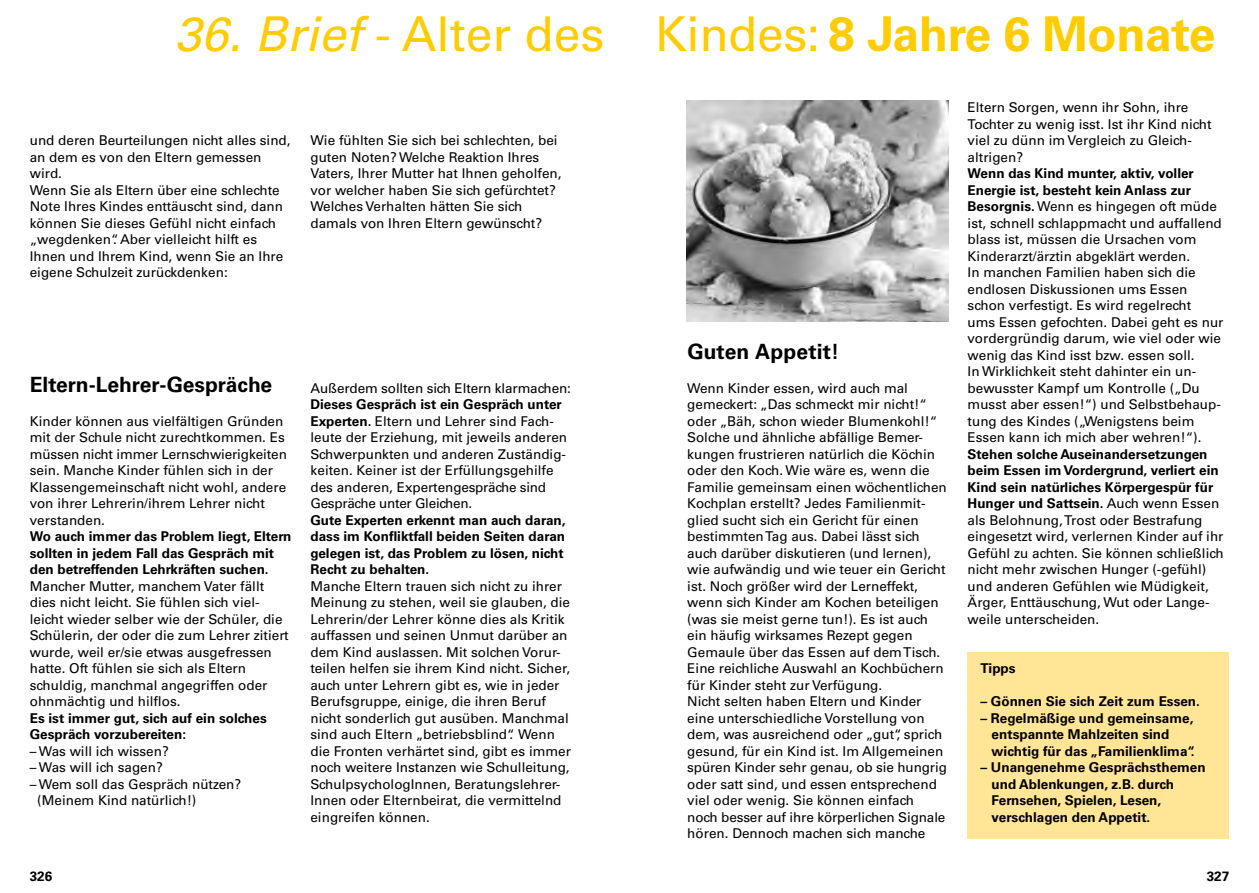
<style>
.page{position:relative;width:1259px;height:893px;background:#fff}
.page>*{position:absolute;margin:0;border:0;box-sizing:border-box;transform-origin:0 0}
.t1{font:48px "Univers";color:#fecc00}
.t2{font:700 21px "Univers";color:#000}
.t3{font:13.5px/16.5px "Univers";color:#000}
.t4{font:700 13.5px/16.5px "Univers";color:#000}
.s1{font-style:italic}
.s2{font-weight:700}
</style>
<div class="page">
<div style="left:967px;top:652px;width:262px;height:186px;background:#ffe595"></div>
<img style="left:687px;top:101px;width:262px;height:220px">
<h1 class="t1" style="left:175px;top:5px;width:1042px"><span class="s1">36. Brief</span> - Alter des Kindes: <span class="s2">8 Jahre 6 Monate</span></h1>
<p class="t3" style="left:30px;top:132px;width:262px">und deren Beurteilungen nicht alles sind, an dem es von den Eltern gemessen wird.<br>Wenn Sie als Eltern über eine schlechte Note Ihres Kindes enttäuscht sind, dann können Sie dieses Gefühl nicht einfach „wegdenken“. Aber vielleicht hilft es Ihnen und Ihrem Kind, wenn Sie an Ihre eigene Schulzeit zurückdenken:</p>
<p class="t3" style="left:310px;top:132px;width:252px">Wie fühlten Sie sich bei schlechten, bei guten Noten? Welche Reaktion Ihres Vaters, Ihrer Mutter hat Ihnen geholfen, vor welcher haben Sie sich gefürchtet?<br>Welches Verhalten hätten Sie sich damals von Ihren Eltern gewünscht?</p>
<h3 class="t2" style="left:30px;top:372px;width:244px">Eltern-Lehrer-Gespräche</h3>
<p class="t3" style="left:30px;top:413px;width:263px">Kinder können aus vielfältigen Gründen mit der Schule nicht zurechtkommen. Es müssen nicht immer Lernschwierigkeiten sein. Manche Kinder fühlen sich in der Klassengemeinschaft nicht wohl, andere von ihrer Lehrerin/ihrem Lehrer nicht verstanden.<br><span class="s2">Wo auch immer das Problem liegt, Eltern sollten in jedem Fall das Gespräch mit den betreffenden Lehrkräften suchen.<br></span>Mancher Mutter, manchem Vater fällt dies nicht leicht. Sie fühlen sich viel&shy;leicht wieder selber wie der Schüler, die Schülerin, der oder die zum Lehrer zitiert wurde, weil er/sie etwas ausgefressen hatte. Oft fühlen sie sich als Eltern schuldig, manchmal angegriffen oder ohnmächtig und hilflos.<br><span class="s2">Es ist immer gut, sich auf ein solches Gespräch vorzubereiten:</span></p>
<p class="t3" style="left:30px;top:743px;width:141px">– Was will ich wissen?</p>
<p class="t3" style="left:30px;top:759px;width:135px">– Was will ich sagen?</p>
<p class="t3" style="left:37px;top:776px;width:205px;text-indent:-8px">– Wem soll das Gespräch nützen? (Meinem Kind natürlich!)</p>
<p class="t3" style="left:310px;top:380px;width:262px">Außerdem sollten sich Eltern klarmachen:<br><span class="s2">Dieses Gespräch ist ein Gespräch unter Experten.</span> Eltern und Lehrer sind Fach&shy;leute der Erziehung, mit jeweils anderen Schwerpunkten und anderen Zuständig&shy;keiten. Keiner ist der Erfüllungsgehilfe des anderen, Expertengespräche sind Gespräche unter Gleichen.<br><span class="s2">Gute Experten erkennt man auch daran, dass im Konfliktfall beiden Seiten daran gelegen ist, das Problem zu lösen, nicht Recht zu behalten.<br></span>Manche Eltern trauen sich nicht zu ihrer Meinung zu stehen, weil sie glauben, die Lehrerin/der Lehrer könne dies als Kritik auffassen und seinen Unmut darüber an dem Kind auslassen. Mit solchen Vorur&shy;teilen helfen sie ihrem Kind nicht. Sicher, auch unter Lehrern gibt es, wie in jeder Berufsgruppe, einige, die ihren Beruf nicht sonderlich gut ausüben. Manchmal sind auch Eltern „betriebsblind“. Wenn die Fronten verhärtet sind, gibt es immer noch weitere Instanzen wie Schulleitung, SchulpsychologInnen, Beratungslehrer-Innen oder Elternbeirat, die vermittelnd eingreifen können.</p>
<h3 class="t2" style="left:687px;top:339px;width:154px">Guten Appetit!</h3>
<p class="t3" style="left:687px;top:380px;width:261px">Wenn Kinder essen, wird auch mal gemeckert: „Das schmeckt mir nicht!“ oder „Bäh, schon wieder Blumenkohl!“ Solche und ähnliche abfällige Bemer&shy;kungen frustrieren natürlich die Köchin oder den Koch. Wie wäre es, wenn die Familie gemeinsam einen wöchentlichen Kochplan erstellt? Jedes Familienmit&shy;glied sucht sich ein Gericht für einen bestimmten Tag aus. Dabei lässt sich auch darüber diskutieren (und lernen), wie aufwändig und wie teuer ein Gericht ist. Noch größer wird der Lerneffekt, wenn sich Kinder am Kochen beteiligen (was sie meist gerne tun!). Es ist auch ein häufig wirksames Rezept gegen Gemaule über das Essen auf dem Tisch.<br>Eine reichliche Auswahl an Kochbüchern für Kinder steht zur Verfügung.<br>Nicht selten haben Eltern und Kinder eine unterschiedliche Vorstellung von dem, was ausreichend oder „gut“, sprich gesund, für ein Kind ist. Im Allgemeinen spüren Kinder sehr genau, ob sie hungrig oder satt sind, und essen entsprechend viel oder wenig. Sie können einfach noch besser auf ihre körperlichen Signale hören. Dennoch machen sich manche</p>
<p class="t3" style="left:967px;top:99px;width:258px">Eltern Sorgen, wenn ihr Sohn, ihre Tochter zu wenig isst. Ist ihr Kind nicht viel zu dünn im Vergleich zu Gleich&shy;altrigen?<br><span class="s2">Wenn das Kind munter, aktiv, voller Energie ist, besteht kein Anlass zur Besorgnis.</span> Wenn es hingegen oft müde ist, schnell schlappmacht und auffallend blass ist, müssen die Ursachen vom Kinderarzt/ärztin abgeklärt werden.<br>In manchen Familien haben sich die endlosen Diskussionen ums Essen schon verfestigt. Es wird regelrecht<br>ums Essen gefochten. Dabei geht es nur vordergründig darum, wie viel oder wie wenig das Kind isst bzw. essen soll.<br>In Wirklichkeit steht dahinter ein un&shy;bewusster Kampf um Kontrolle („Du musst aber essen!“) und Selbstbehaup&shy;tung des Kindes („Wenigstens beim Essen kann ich mich aber wehren!“).<br><span class="s2">Stehen solche Auseinandersetzungen beim Essen im Vordergrund, verliert ein Kind sein natürliches Körpergespür für Hunger und Sattsein.</span> Auch wenn Essen als Belohnung, Trost oder Bestrafung eingesetzt wird, verlernen Kinder auf ihr Gefühl zu achten. Sie können schließlich nicht mehr zwischen Hunger (-gefühl) und anderen Gefühlen wie Müdigkeit, Ärger, Enttäuschung, Wut oder Lange&shy;weile unterscheiden.</p>
<h3 class="t4" style="left:980px;top:660px;width:37px">Tipps</h3>
<p class="t4" style="left:980px;top:693px;width:221px">– Gönnen Sie sich Zeit zum Essen.</p>
<p class="t4" style="left:991px;top:710px;width:205px;text-indent:-11px">– Regelmäßige und gemeinsame, entspannte Mahlzeiten sind wichtig für das „Familienklima“.</p>
<p class="t4" style="left:991px;top:759px;width:216px;text-indent:-11px">– Unangenehme Gesprächsthemen und Ablenkungen, z.B. durch<br>Fernsehen, Spielen, Lesen, verschlagen den Appetit.</p>
<p class="t4" style="left:30px;top:868px;width:24px">326</p>
<p class="t4" style="left:1206px;top:868px;width:24px">327</p>
</div>
